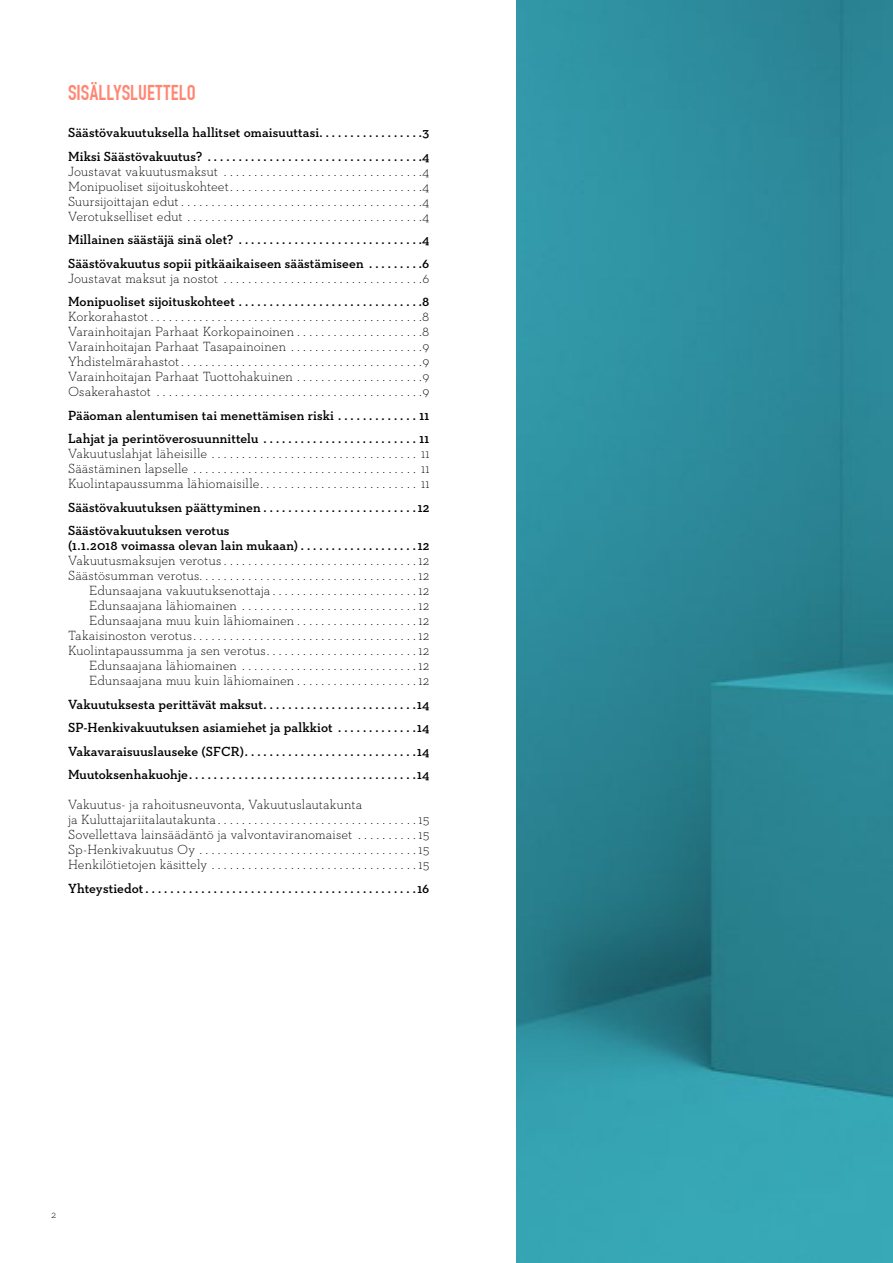
<style>
.page{position:relative;width:893px;height:1263px;background:#fff}
.page>*{position:absolute;margin:0;border:0;box-sizing:border-box;transform-origin:0 0}
.t1{font:700 21px "DIN Condensed";letter-spacing:.01em;color:#ff8671}
.t2{font:300 13.5px/15px "Neutraface Slab Text";letter-spacing:.01em;color:#000;text-align:justify}
.t3{font:600 13.5px/23.5px "Neutraface Slab Text";letter-spacing:.005em;color:#000}
.t4{font:300 10.5px "Neutraface Slab Text";color:#000}
</style>
<div class="page">
<img style="left:517px;top:0;width:376px;height:1263px">
<h1 class="t1" style="left:68px;top:80px;width:129px">SISÄLLYSLUETTELO</h1>
<p class="t3" style="left:68px;top:121px;width:363px">Säästövakuutuksella hallitset omaisuuttasi . . . . . . . . . . . . . . . . 3<br>Miksi Säästövakuutus? . . . . . . . . . . . . . . . . . . . . . . . . . . . . . . . . . . 4</p>
<p class="t2" style="left:68px;top:164px;width:363px">Joustavat vakuutusmaksut . . . . . . . . . . . . . . . . . . . . . . . . . . . . . . . . 4<br>Monipuoliset sijoituskohteet . . . . . . . . . . . . . . . . . . . . . . . . . . . . . . . 4<br>Suursijoittajan edut . . . . . . . . . . . . . . . . . . . . . . . . . . . . . . . . . . . . . . . 4<br>Verotukselliset edut . . . . . . . . . . . . . . . . . . . . . . . . . . . . . . . . . . . . . . 4</p>
<p class="t3" style="left:68px;top:228px;width:363px">Millainen säästäjä sinä olet? . . . . . . . . . . . . . . . . . . . . . . . . . . . . . 4<br>Säästövakuutus sopii pitkäaikaiseen säästämiseen . . . . . . . . 6</p>
<p class="t2" style="left:68px;top:271px;width:363px">Joustavat maksut ja nostot . . . . . . . . . . . . . . . . . . . . . . . . . . . . . . . . 6</p>
<p class="t3" style="left:68px;top:290px;width:363px">Monipuoliset sijoituskohteet . . . . . . . . . . . . . . . . . . . . . . . . . . . . . 8</p>
<p class="t2" style="left:68px;top:309px;width:363px">Korkorahastot . . . . . . . . . . . . . . . . . . . . . . . . . . . . . . . . . . . . . . . . . . . . 8<br>Varainhoitajan Parhaat Korkopainoinen . . . . . . . . . . . . . . . . . . . . 8<br>Varainhoitajan Parhaat Tasapainoinen . . . . . . . . . . . . . . . . . . . . . 9<br>Yhdistelmärahastot . . . . . . . . . . . . . . . . . . . . . . . . . . . . . . . . . . . . . . . 9<br>Varainhoitajan Parhaat Tuottohakuinen . . . . . . . . . . . . . . . . . . . . 9<br>Osakerahastot . . . . . . . . . . . . . . . . . . . . . . . . . . . . . . . . . . . . . . . . . . . 9</p>
<p class="t3" style="left:68px;top:403px;width:363px">Pääoman alentumisen tai menettämisen riski . . . . . . . . . . . . . 11<br>Lahjat ja perintöverosuunnittelu . . . . . . . . . . . . . . . . . . . . . . . . . 11</p>
<p class="t2" style="left:68px;top:446px;width:363px">Vakuutuslahjat läheisille . . . . . . . . . . . . . . . . . . . . . . . . . . . . . . . . . . 11<br>Säästäminen lapselle . . . . . . . . . . . . . . . . . . . . . . . . . . . . . . . . . . . . . 11<br>Kuolintapaussumma lähiomaisille . . . . . . . . . . . . . . . . . . . . . . . . . . 11</p>
<p class="t3" style="left:68px;top:495px;width:363px">Säästövakuutuksen päättyminen . . . . . . . . . . . . . . . . . . . . . . . . . 12<br>Säästövakuutuksen verotus</p>
<p class="t3" style="left:68px;top:534px;width:363px">(1.1.2018 voimassa olevan lain mukaan) . . . . . . . . . . . . . . . . . . 12</p>
<p class="t2" style="left:68px;top:553px;width:363px;text-align:right">Vakuutusmaksujen verotus . . . . . . . . . . . . . . . . . . . . . . . . . . . . . . . 12<br>Säästösumman verotus . . . . . . . . . . . . . . . . . . . . . . . . . . . . . . . . . . . 12<br>Edunsaajana vakuutuksenottaja . . . . . . . . . . . . . . . . . . . . . . . 12<br>Edunsaajana lähiomainen . . . . . . . . . . . . . . . . . . . . . . . . . . . . 12<br>Edunsaajana muu kuin lähiomainen . . . . . . . . . . . . . . . . . . . 12<br>Takaisinoston verotus . . . . . . . . . . . . . . . . . . . . . . . . . . . . . . . . . . . . 12<br>Kuolintapaussumma ja sen verotus . . . . . . . . . . . . . . . . . . . . . . . . 12<br>Edunsaajana lähiomainen . . . . . . . . . . . . . . . . . . . . . . . . . . . . 12<br>Edunsaajana muu kuin lähiomainen . . . . . . . . . . . . . . . . . . . 12</p>
<p class="t3" style="left:68px;top:692px;width:363px;text-align:justify">Vakuutuksesta perittävät maksut . . . . . . . . . . . . . . . . . . . . . . . . 14<br>SP-Henkivakuutuksen asiamiehet ja palkkiot . . . . . . . . . . . . 14<br>Vakavaraisuuslauseke (SFCR) . . . . . . . . . . . . . . . . . . . . . . . . . . . 14<br>Muutoksenhakuohje . . . . . . . . . . . . . . . . . . . . . . . . . . . . . . . . . . . . 14</p>
<p class="t2" style="left:68px;top:797px;width:363px;text-align:left">Vakuutus- ja rahoitusneuvonta, Vakuutuslautakunta<br>ja Kuluttajariitalautakunta . . . . . . . . . . . . . . . . . . . . . . . . . . . . . . . . 15<br>Sovellettava lainsäädäntö ja valvontaviranomaiset . . . . . . . . . 15<br>Sp-Henkivakuutus Oy . . . . . . . . . . . . . . . . . . . . . . . . . . . . . . . . . . . 15<br>Henkilötietojen käsittely . . . . . . . . . . . . . . . . . . . . . . . . . . . . . . . . . 15</p>
<p class="t3" style="left:68px;top:876px;width:363px">Yhteystiedot . . . . . . . . . . . . . . . . . . . . . . . . . . . . . . . . . . . . . . . . . . . 16</p>
<p class="t4" style="left:51px;top:1208px;width:7px">2</p>
</div>
